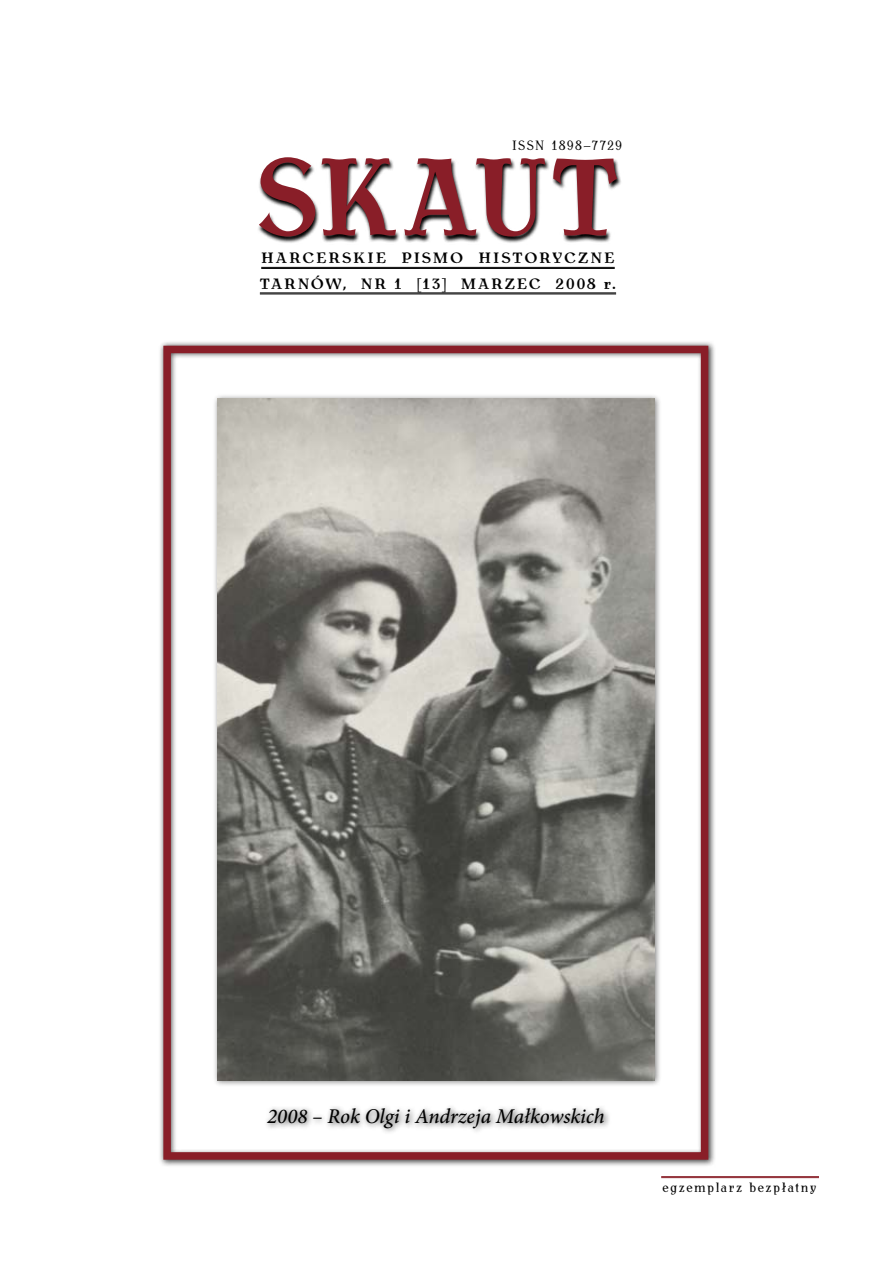
<style>
.page{position:relative;width:893px;height:1263px;background:#fff}
.page>*{position:absolute;margin:0;border:0;box-sizing:border-box;transform-origin:0 0}
.t1{font:700 109.5px "Antykwa Torunska Cond";letter-spacing:-.01em;color:#891e28}
.t2{font:italic 500 21px "Minion Pro";letter-spacing:-.005em;color:#000}
.t3{font:700 15px "Antykwa Torunska";letter-spacing:.12em;color:#000}
.t4{font:13.5px "Antykwa Torunska Cond";letter-spacing:.125em;color:#000}
</style>
<div class="page">
<svg style="left:258px;top:158px;width:363px;height:137px"></svg>
<hr style="left:260px;top:293px;width:356px;height:1px;background:#000">
<hr style="left:260px;top:294px;width:356px;height:1px;background:#000">
<hr style="left:261px;top:267px;width:354px;height:1px;background:#000">
<hr style="left:261px;top:268px;width:354px;height:1px;background:#000">
<hr style="left:661px;top:1176px;width:158px;height:1px;background:#891e28">
<hr style="left:661px;top:1177px;width:158px;height:1px;background:#891e28">
<div style="left:159px;top:341px;width:563px;height:832px;background:#000;opacity:.75"></div>
<div style="left:163px;top:346px;width:545px;height:814px;border:8px solid #891e28"></div>
<div style="left:212px;top:393px;width:457px;height:700px;background:#000;opacity:.5"></div>
<img style="left:217px;top:398px;width:438px;height:683px">
<p class="t4" style="left:512px;top:135px;width:111px">ISSN 1898–7729</p>
<h1 class="t1" style="left:256px;top:117px;width:365px">SKAUT</h1>
<p class="t3" style="left:260px;top:272px;width:358px">TARNÓW, NR 1 [13] MARZEC 2008 r.</p>
<p class="t3" style="left:261px;top:247px;width:355px">HARCERSKIE PISMO HISTORYCZNE</p>
<h2 class="t2" style="left:267px;top:1101px;width:339px">2008 – Rok Olgi i Andrzeja Małkowskich</h2>
<p class="t4" style="left:662px;top:1177px;width:156px">egzemplarz bezpłatny</p>
</div>
